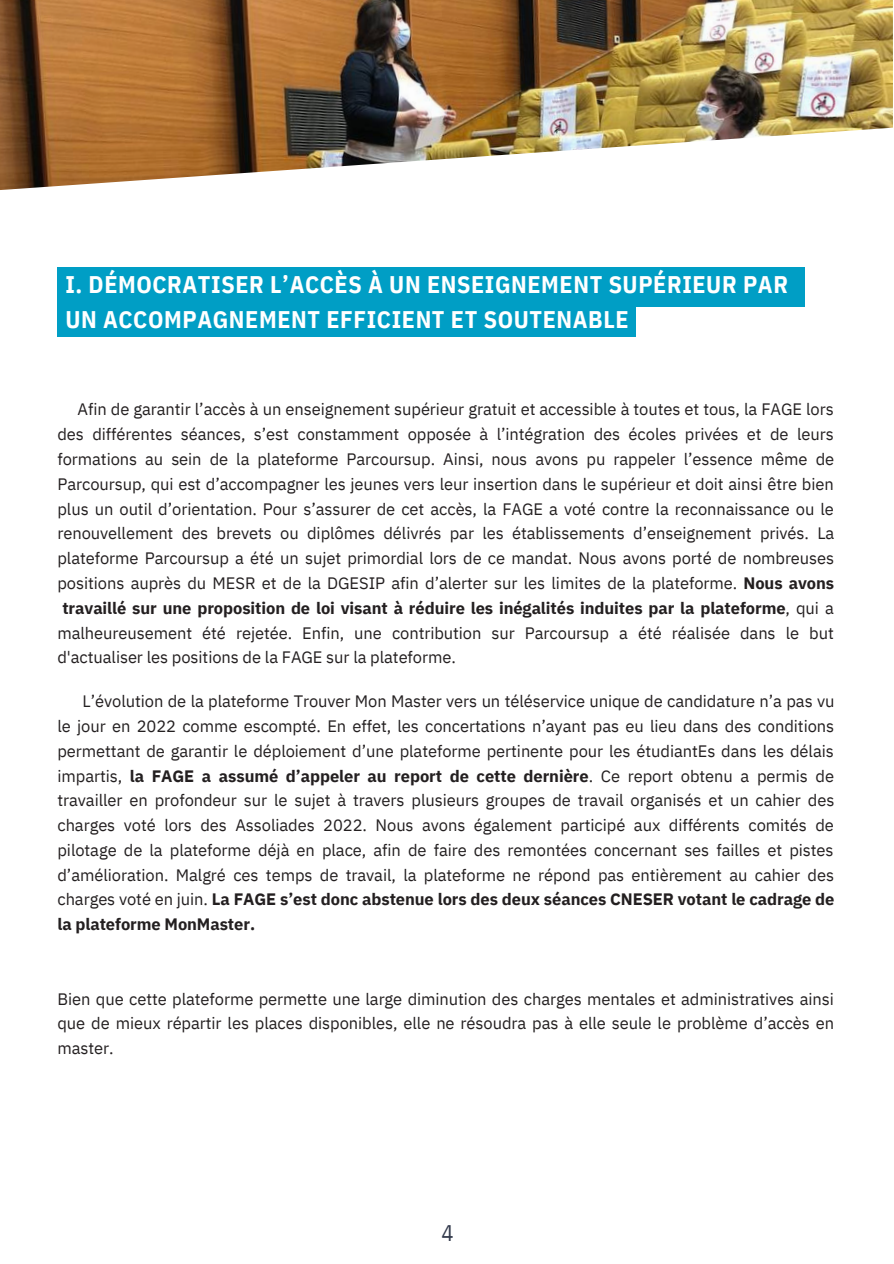
<style>
.page{position:relative;width:894px;height:1264px;background:#fff}
.page>*{position:absolute;margin:0;border:0;box-sizing:border-box;transform-origin:0 0}
.t1{font:700 24px/35px "IBM Plex Sans Cond";letter-spacing:.025em;color:#fff}
.t2{font:22.5px "IBM Plex Sans Cond";color:#32394b}
.t3{font:16.5px/24.8px "IBM Plex Sans";letter-spacing:-.005em;color:#231f20;text-align:justify}
.s1{font-weight:700}
</style>
<div class="page">
<img style="left:0;top:0;width:892px;height:190px">
<div style="left:57px;top:267px;width:747px;height:40px;background:#009ec5"></div>
<div style="left:57px;top:306px;width:579px;height:30px;background:#009ec5"></div>
<p class="t1" style="left:65px;top:266px;width:724px">I. DÉMOCRATISER L’ACCÈS À UN ENSEIGNEMENT SUPÉRIEUR PAR<br>UN ACCOMPAGNEMENT EFFICIENT ET SOUTENABLE</p>
<p class="t3" style="left:57px;top:397px;width:778px;text-indent:20px">Afin de garantir l’accès à un enseignement supérieur gratuit et accessible à toutes et tous, la FAGE lors des différentes séances, s’est constamment opposée à l’intégration des écoles privées et de leurs formations au sein de la plateforme Parcoursup. Ainsi, nous avons pu rappeler l’essence même de Parcoursup, qui est d’accompagner les jeunes vers leur insertion dans le supérieur et doit ainsi être bien plus un outil d’orientation. Pour s’assurer de cet accès, la FAGE a voté contre la reconnaissance ou le renouvellement des brevets ou diplômes délivrés par les établissements d’enseignement privés. La plateforme Parcoursup a été un sujet primordial lors de ce mandat. Nous avons porté de nombreuses positions auprès du MESR et de la DGESIP afin d’alerter sur les limites de la plateforme. <span class="s1">Nous avons travaillé sur une proposition de loi visant à réduire les inégalités induites par la plateforme</span>, qui a malheureusement été rejetée. Enfin, une contribution sur Parcoursup a été réalisée dans le but d'actualiser les positions de la FAGE sur la plateforme.</p>
<p class="t3" style="left:57px;top:688px;width:778px;text-indent:25px">L’évolution de la plateforme Trouver Mon Master vers un téléservice unique de candidature n’a pas vu le jour en 2022 comme escompté. En effet, les concertations n’ayant pas eu lieu dans des conditions permettant de garantir le déploiement d’une plateforme pertinente pour les étudiantEs dans les délais impartis, <span class="s1">la FAGE a assumé d’appeler au report de cette dernière</span>. Ce report obtenu a permis de travailler en profondeur sur le sujet à travers plusieurs groupes de travail organisés et un cahier des charges voté lors des Assoliades 2022. Nous avons également participé aux différents comités de pilotage de la plateforme déjà en place, afin de faire des remontées concernant ses failles et pistes d’amélioration. Malgré ces temps de travail, la plateforme ne répond pas entièrement au cahier des charges voté en juin. <span class="s1">La FAGE s’est donc abstenue lors des deux séances CNESER votant le cadrage de la plateforme MonMaster.</span></p>
<p class="t3" style="left:57px;top:986px;width:778px">Bien que cette plateforme permette une large diminution des charges mentales et administratives ainsi que de mieux répartir les places disponibles, elle ne résoudra pas à elle seule le problème d’accès en master.</p>
<p class="t2" style="left:441px;top:1218px;width:14px">4</p>
</div>
